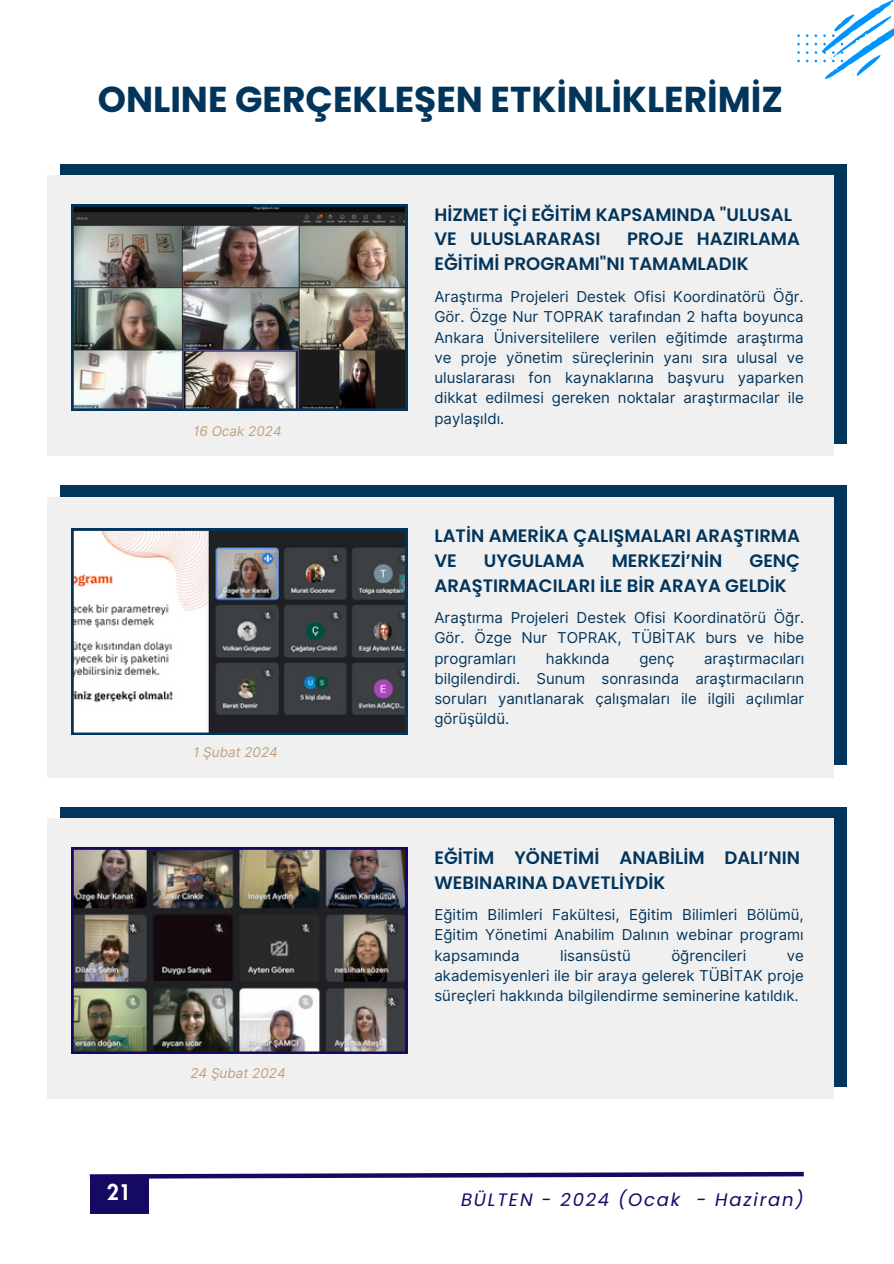
<style>
.page{position:relative;width:894px;height:1264px;background:#fff}
.page>*{position:absolute;margin:0;border:0;box-sizing:border-box;transform-origin:0 0}
.t1{font:700 36px "Poppins";color:#02355b}
.t2{font:800 21px "Futura LT Pro";color:#fff}
.t3{font:600 18px/24.8px "Poppins";color:#02355b}
.t4{font:italic 18px "Poppins";letter-spacing:.1em;color:#140963}
.t5{font:15px/20.2px "Inter";color:#02355b;text-align:justify}
.t6{font:italic 13.5px "Inter";color:#bea17c}
</style>
<div class="page">
<div style="left:60px;top:164px;width:786px;height:280px;background:#02355b"></div>
<div style="left:47px;top:176px;width:786px;height:280px;background:#f1f0f1"></div>
<div style="left:60px;top:485px;width:786px;height:280px;background:#02355b"></div>
<div style="left:47px;top:497px;width:786px;height:280px;background:#f1f0f1"></div>
<div style="left:60px;top:807px;width:786px;height:279px;background:#02355b"></div>
<div style="left:47px;top:818px;width:786px;height:281px;background:#f1f0f1"></div>
<svg style="left:89px;top:1171px;width:715px;height:9px"></svg>
<div style="left:90px;top:1175px;width:58px;height:38px;background:#140963"></div>
<svg style="left:814px;top:0;width:79px;height:80px"></svg>
<img style="left:71px;top:204px;width:336px;height:206px">
<img style="left:71px;top:847px;width:336px;height:206px">
<svg style="left:71px;top:528px;width:336px;height:206px"></svg>
<p class="t1" style="left:98px;top:74px;width:686px">ONLINE GERÇEKLEŞEN ETKİNLİKLERİMİZ</p>
<h2 class="t6" style="left:193px;top:422px;width:90px">16 Ocak 2024</h2>
<p class="t6" style="left:193px;top:744px;width:86px">1 Şubat 2024</p>
<h2 class="t6" style="left:190px;top:1065px;width:97px">24 Şubat 2024</h2>
<p class="t3" style="left:434px;top:202px;width:359px">HİZMET İÇİ EĞİTİM KAPSAMINDA "ULUSAL<br>VE ULUSLARARASI</p>
<p class="t3" style="left:434px;top:227px;width:367px;text-indent:193px">PROJE HAZIRLAMA<br>EĞİTİMİ PROGRAMI"NI TAMAMLADIK</p>
<p class="t5" style="left:434px;top:286px;width:370px">Araştırma Projeleri Destek Ofisi Koordinatörü Öğr.<br>Gör. Özge Nur TOPRAK tarafından 2 hafta boyunca Ankara Üniversitelilere verilen eğitimde araştırma ve proje yönetim süreçlerinin yanı sıra ulusal ve uluslararası fon kaynaklarına başvuru yaparken dikkat edilmesi gereken noktalar araştırmacılar ile paylaşıldı.</p>
<p class="t3" style="left:434px;top:523px;width:367px">LATİN AMERİKA ÇALIŞMALARI ARAŞTIRMA<br>VE</p>
<p class="t3" style="left:484px;top:548px;width:102px">UYGULAMA</p>
<p class="t3" style="left:611px;top:548px;width:112px">MERKEZİ’NİN</p>
<p class="t3" style="left:434px;top:548px;width:367px;text-indent:315px">GENÇ<br>ARAŞTIRMACILARI İLE BİR ARAYA GELDİK</p>
<h2 class="t5" style="left:434px;top:607px;width:371px">Araştırma Projeleri Destek Ofisi Koordinatörü Öğr.<br>Gör. Özge Nur TOPRAK, TÜBİTAK burs ve hibe programları</h2>
<h2 class="t5" style="left:434px;top:648px;width:371px;text-indent:269px">araştırmacıları bilgilendirdi. Sunum sonrasında araştırmacıların soruları yanıtlanarak çalışmaları ile ilgili açılımlar görüşüldü.</h2>
<h2 class="t5" style="left:545px;top:648px;width:65px">hakkında</h2>
<h2 class="t5" style="left:639px;top:648px;width:37px">genç</h2>
<p class="t3" style="left:434px;top:845px;width:367px">EĞİTİM YÖNETİMİ ANABİLİM DALI’NIN<br>WEBINARINA DAVETLİYDİK</p>
<p class="t5" style="left:434px;top:904px;width:370px">Eğitim Bilimleri Fakültesi, Eğitim Bilimleri Bölümü, Eğitim Yönetimi Anabilim Dalının webinar programı kapsamında</p>
<p class="t5" style="left:560px;top:945px;width:72px">lisansüstü</p>
<p class="t5" style="left:671px;top:945px;width:76px">öğrencileri</p>
<p class="t5" style="left:434px;top:945px;width:370px;text-indent:352px">ve akademisyenleri ile bir araya gelerek TÜBİTAK proje süreçleri hakkında bilgilendirme seminerine katıldık.</p>
<h1 class="t2" style="left:107px;top:1182px;width:26px">21</h1>
<p class="t4" style="left:461px;top:1186px;width:344px">BÜLTEN - 2024 (Ocak - Haziran)</p>
</div>
